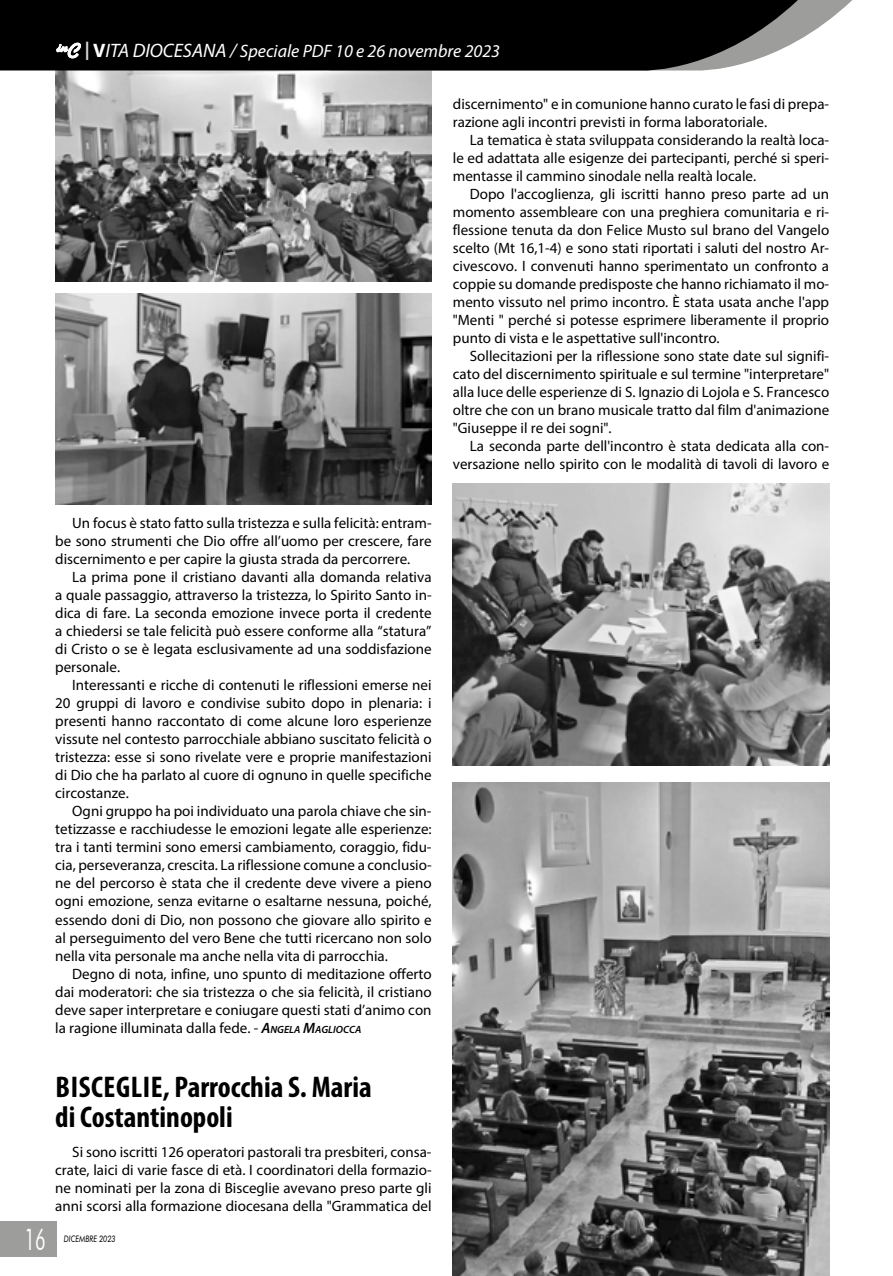
<style>
.page{position:relative;width:893px;height:1276px;background:#fff}
.page>*{position:absolute;margin:0;border:0;box-sizing:border-box;transform-origin:0 0}
.t1{font:700 condensed 30px/30px "Myriad Pro";color:#000}
.t2{font:30px "Futura BT";color:#fff;scale:.6 1}
.t3{font:italic 18px "Myriad Pro";color:#fff}
.t4{font:15px/18px "Myriad Pro";color:#000;text-align:justify}
.t5{font:italic 9px "Futura BT";color:#000;scale:.8 1}
.s1{font-family:"Trebuchet MS";font-weight:700;font-style:normal;font-size:19.5px;color:#dadada}
.s2{font-weight:700;font-style:normal;font-size:19.5px}
.s3{font-size:19.5px}
.s4{font-weight:600;font-style:italic}
.s5{font-weight:600;font-style:italic;font-size:10.5px}
</style>
<div class="page">
<img style="left:55px;top:72px;width:377px;height:210px">
<img style="left:55px;top:293px;width:377px;height:211px">
<img style="left:453px;top:782px;width:376px;height:494px">
<img style="left:453px;top:483px;width:376px;height:283px">
<svg style="left:0;top:0;width:852px;height:72px;fill:#000"></svg>
<div style="left:0;top:1221px;width:57px;height:36px;background:#9d9d9c"></div>
<svg style="left:57px;top:43px;width:24px;height:15px"></svg>
<p class="t3" style="left:82px;top:40px;width:420px"><span class="s1">|</span><span class="s2">V</span><span class="s3">ITA DIOCESANA /</span> Speciale PDF 10 e 26 novembre 2023</p>
<p class="t4" style="left:55px;top:514px;width:378px;text-indent:17px">Un focus è stato fatto sulla tristezza e sulla felicità: entram&shy;be sono strumenti che Dio offre all’uomo per crescere, fare discernimento e per capire la giusta strada da percorrere.</p>
<p class="t4" style="left:55px;top:568px;width:378px;text-indent:17px">La prima pone il cristiano davanti alla domanda relativa a quale passaggio, attraverso la tristezza, lo Spirito Santo in&shy;dica di fare. La seconda emozione invece porta il credente a chiedersi se tale felicità può essere conforme alla “statura” di Cristo o se è legata esclusivamente ad una soddisfazione personale.</p>
<p class="t4" style="left:55px;top:676px;width:378px;text-indent:17px">Interessanti e ricche di contenuti le riflessioni emerse nei 20 gruppi di lavoro e condivise subito dopo in plenaria: i presenti hanno raccontato di come alcune loro esperienze vissute nel contesto parrocchiale abbiano suscitato felicità o tristezza: esse si sono rivelate vere e proprie manifestazioni di Dio che ha parlato al cuore di ognuno in quelle specifiche circostanze.</p>
<p class="t4" style="left:55px;top:802px;width:378px;text-indent:17px">Ogni gruppo ha poi individuato una parola chiave che sin&shy;tetizzasse e racchiudesse le emozioni legate alle esperienze: tra i tanti termini sono emersi cambiamento, coraggio, fidu&shy;cia, perseveranza, crescita. La riflessione comune a conclusio&shy;ne del percorso è stata che il credente deve vivere a pieno ogni emozione, senza evitarne o esaltarne nessuna, poiché, essendo doni di Dio, non possono che giovare allo spirito e al perseguimento del vero Bene che tutti ricercano non solo nella vita personale ma anche nella vita di parrocchia.</p>
<p class="t4" style="left:55px;top:964px;width:378px;text-indent:17px">Degno di nota, infine, uno spunto di meditazione offerto dai moderatori: che sia tristezza o che sia felicità, il cristiano deve saper interpretare e coniugare questi stati d’animo con la ragione illuminata dalla fede. - <span class="s4">A</span><span class="s5">NGELA</span> <span class="s4">M</span><span class="s5">AGLIOCCA</span></p>
<h1 class="t1" style="left:55px;top:1071px;width:318px">BISCEGLIE, Parrocchia S. Maria di Costantinopoli</h1>
<p class="t4" style="left:55px;top:1143px;width:378px;text-indent:17px">Si sono iscritti 126 operatori pastorali tra presbiteri, consa&shy;crate, laici di varie fasce di età. I coordinatori della formazio&shy;ne nominati per la zona di Bisceglie avevano preso parte gli anni scorsi alla formazione diocesana della "Grammatica del</p>
<h1 class="t2" style="left:25px;top:1221px;width:37px">16</h1>
<p class="t5" style="left:64px;top:1233px;width:66px">DICEMBRE 2023</p>
<p class="t4" style="left:453px;top:95px;width:378px">discernimento" e in comunione hanno curato le fasi di prepa&shy;razione agli incontri previsti in forma laboratoriale.</p>
<p class="t4" style="left:453px;top:131px;width:378px;text-indent:17px">La tematica è stata sviluppata considerando la realtà loca&shy;le ed adattata alle esigenze dei partecipanti, perché si speri&shy;mentasse il cammino sinodale nella realtà locale.</p>
<p class="t4" style="left:453px;top:185px;width:378px;text-indent:17px">Dopo l'accoglienza, gli iscritti hanno preso parte ad un momento assembleare con una preghiera comunitaria e ri&shy;flessione tenuta da don Felice Musto sul brano del Vangelo scelto (Mt 16,1-4) e sono stati riportati i saluti del nostro Ar&shy;civescovo. I convenuti hanno sperimentato un confronto a coppie su domande predisposte che hanno richiamato il mo&shy;mento vissuto nel primo incontro. È stata usata anche l'app "Menti " perché si potesse esprimere liberamente il proprio punto di vista e le aspettative sull'incontro.</p>
<p class="t4" style="left:453px;top:347px;width:378px;text-indent:17px">Sollecitazioni per la riflessione sono state date sul signifi&shy;cato del discernimento spirituale e sul termine "interpretare" alla luce delle esperienze di S. Ignazio di Lojola e S. Francesco oltre che con un brano musicale tratto dal film d'animazione "Giuseppe il re dei sogni".</p>
<p class="t4" style="left:453px;top:437px;width:378px;text-align:right">La seconda parte dell'incontro è stata dedicata alla con&shy;versazione nello spirito con le modalità di tavoli di lavoro e</p>
</div>
